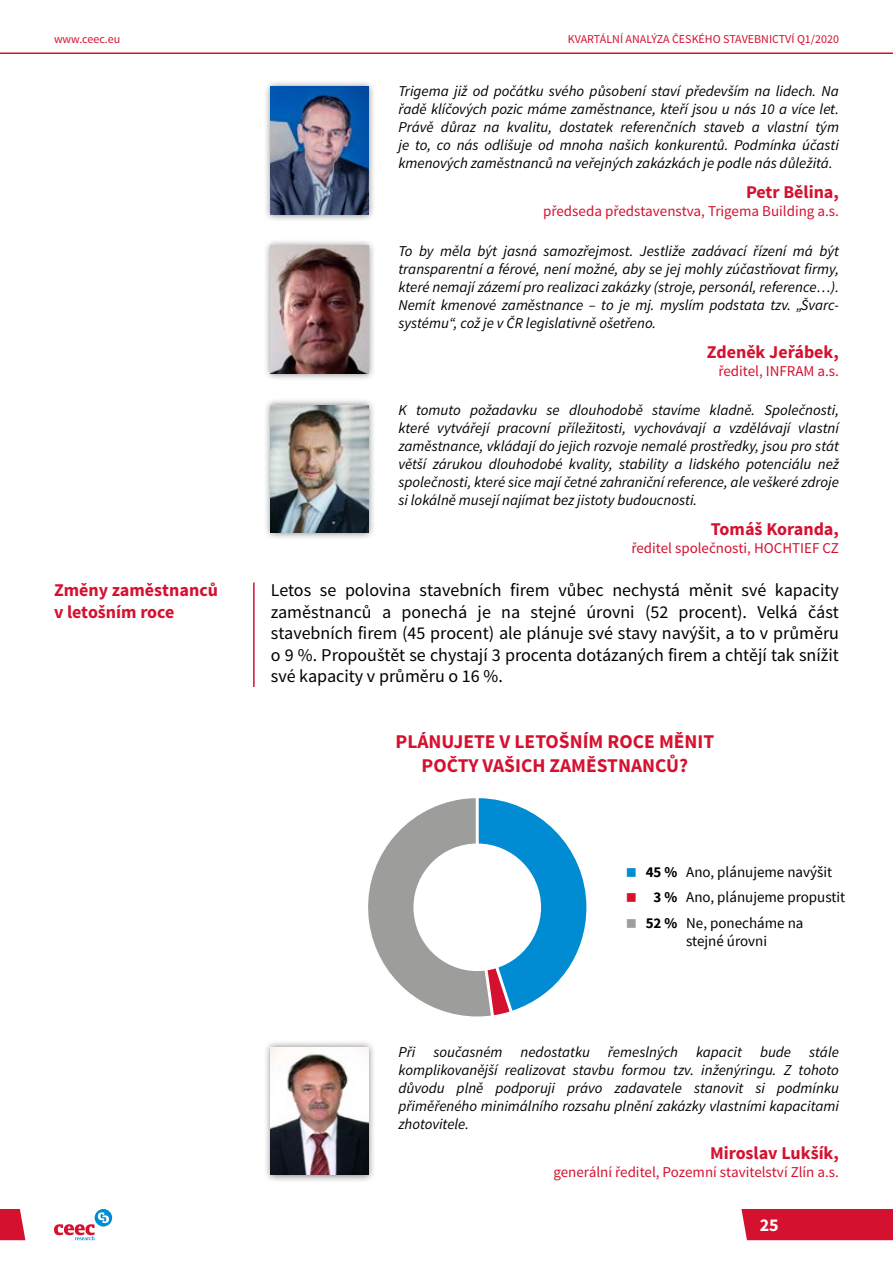
<style>
.page{position:relative;width:893px;height:1263px;background:#fff}
.page>*{position:absolute;margin:0;border:0;box-sizing:border-box;transform-origin:0 0}
.t1{font:700 19.5px/23.4px "Source Sans Pro";color:#d51130;text-align:center}
.t2{font:18px/21.6px "Source Sans Pro";color:#000;text-align:justify}
.t3{font:700 18px/21.6px "Source Sans Pro";color:#d51130}
.t4{font:700 18px "Source Sans Pro";color:#fff}
.t5{font:italic 15px/18px "Source Sans Pro";color:#000;text-align:justify}
.t6{font:15px "Source Sans Pro";color:#d51130}
.t7{font:15px/25.5px "Source Sans Pro";color:#000}
.t8{font:700 15px/25.5px "Source Sans Pro";color:#000;text-align:center}
.t9{font:15px "Wingdings";color:#008bd2}
.t10{font:15px "Wingdings";color:#d51130}
.t11{font:15px "Wingdings";color:#9d9d9c}
.t12{font:12px "Source Sans Pro";color:#d51130}
</style>
<div class="page">
<svg style="left:0;top:1209px;width:893px;height:31px"></svg>
<hr style="left:0;top:53px;width:893px;height:1px;background:#d51130">
<hr style="left:253px;top:582px;width:2px;height:105px;background:#d51130">
<svg style="left:368px;top:798px;width:219px;height:219px"></svg>
<div style="left:413px;top:843px;width:128px;height:128px;background:#fff;border-radius:50%"></div>
<div style="left:263px;top:79px;width:114px;height:143px;background:#000;opacity:.5"></div>
<img style="left:271px;top:86px;width:98px;height:128px">
<div style="left:263px;top:238px;width:114px;height:143px;background:#000;opacity:.5"></div>
<img style="left:271px;top:246px;width:98px;height:127px">
<div style="left:263px;top:397px;width:114px;height:144px;background:#000;opacity:.5"></div>
<img style="left:271px;top:405px;width:98px;height:128px">
<div style="left:263px;top:1040px;width:114px;height:143px;background:#000;opacity:.5"></div>
<img style="left:271px;top:1047px;width:98px;height:128px">
<p class="t12" style="left:54px;top:32px;width:68px">www.ceec.eu</p>
<p class="t12" style="left:568px;top:32px;width:273px">KVARTÁLNÍ ANALÝZA ČESKÉHO STAVEBNICTVÍ Q1/2020</p>
<p class="t3" style="left:54px;top:580px;width:165px">Změny zaměstnanců v letošním roce</p>
<p class="t5" style="left:398px;top:82px;width:442px">Trigema již od počátku svého působení staví především na lidech. Na řadě klíčových pozic máme zaměstnance, kteří jsou u nás 10 a více let.<br>Právě důraz na kvalitu, dostatek referenčních staveb a vlastní tým je to, co nás odlišuje od mnoha našich konkurentů. Podmínka účasti kmenových zaměstnanců na veřejných zakázkách je podle nás důležitá.</p>
<p class="t3" style="left:746px;top:182px;width:94px">Petr Bělina,</p>
<p class="t6" style="left:543px;top:202px;width:297px">předseda představenstva, Trigema Building a.s.</p>
<p class="t5" style="left:398px;top:242px;width:442px">To by měla být jasná samozřejmost. Jestliže zadávací řízení má být transparentní a férové, není možné, aby se jej mohly zúčastňovat firmy, které nemají zázemí pro realizaci zakázky (stroje, personál, reference…).<br>Nemít kmenové zaměstnance – to je mj. myslím podstata tzv. „Švarc&shy;systému“, což je v ČR legislativně ošetřeno.</p>
<p class="t3" style="left:707px;top:342px;width:134px">Zdeněk Jeřábek,</p>
<p class="t6" style="left:718px;top:361px;width:122px">ředitel, INFRAM a.s.</p>
<p class="t5" style="left:398px;top:401px;width:442px">K tomuto požadavku se dlouhodobě stavíme kladně. Společnosti, které vytvářejí pracovní příležitosti, vychovávají a vzdělávají vlastní zaměstnance, vkládají do jejich rozvoje nemalé prostředky, jsou pro stát větší zárukou dlouhodobé kvality, stability a lidského potenciálu než společnosti, které sice mají četné zahraniční reference, ale veškeré zdroje si lokálně musejí najímat bez jistoty budoucnosti.</p>
<p class="t3" style="left:711px;top:519px;width:130px">Tomáš Koranda,</p>
<p class="t6" style="left:631px;top:539px;width:209px">ředitel společnosti, HOCHTIEF CZ</p>
<p class="t2" style="left:271px;top:580px;width:570px">Letos se polovina stavebních firem vůbec nechystá měnit své kapacity zaměstnanců a ponechá je na stejné úrovni (52 procent). Velká část stavebních firem (45 procent) ale plánuje své stavy navýšit, a to v průměru o 9 %. Propouštět se chystají 3 procenta dotázaných firem a chtějí tak snížit své kapacity v průměru o 16 %.</p>
<h1 class="t1" style="left:396px;top:731px;width:320px">PLÁNUJETE V LETOŠNÍM ROCE MĚNIT<br>POČTY VAŠICH ZAMĚSTNANCŮ?</h1>
<p class="t9" style="left:626px;top:864px;width:13px">■</p>
<p class="t10" style="left:626px;top:889px;width:13px">■</p>
<p class="t11" style="left:626px;top:915px;width:13px">■</p>
<p class="t8" style="left:646px;top:859px;width:33px">45 %<br>3 %<br>52 %</p>
<p class="t7" style="left:686px;top:859px;width:160px">Ano, plánujeme navýšit<br>Ano, plánujeme propustit<br>Ne, ponecháme na</p>
<p class="t7" style="left:686px;top:928px;width:82px">stejné úrovni</p>
<p class="t5" style="left:398px;top:1043px;width:442px">Při současném nedostatku řemeslných kapacit bude stále komplikovanější realizovat stavbu formou tzv. inženýringu. Z tohoto důvodu plně podporuji právo zadavatele stanovit si podmínku přiměřeného minimálního rozsahu plnění zakázky vlastními kapacitami zhotovitele.</p>
<p class="t3" style="left:710px;top:1143px;width:130px">Miroslav Lukšík,</p>
<p class="t6" style="left:553px;top:1163px;width:287px">generální ředitel, Pozemní stavitelství Zlín a.s.</p>
<p class="t4" style="left:760px;top:1214px;width:21px">25</p>
</div>
